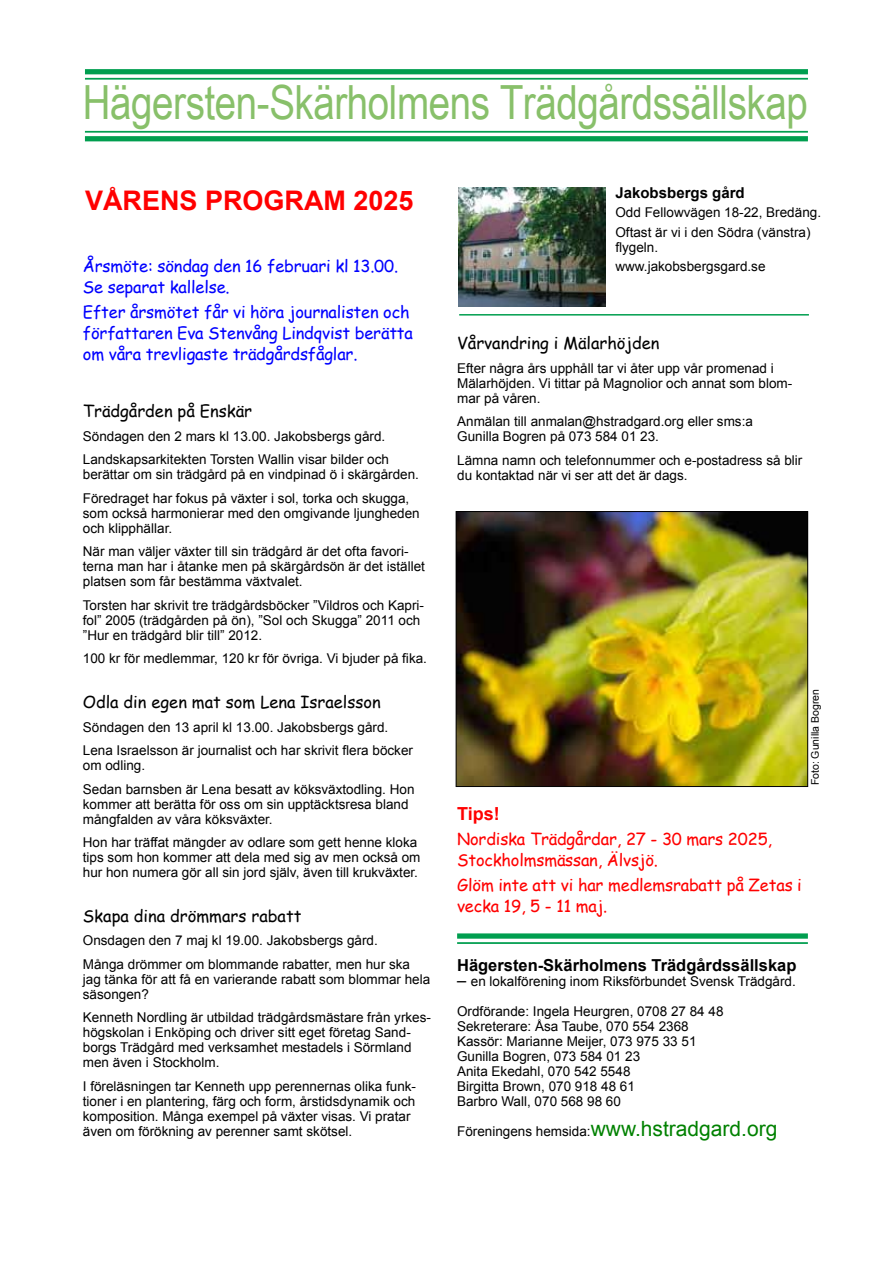
<style>
.page{position:relative;width:893px;height:1263px;background:#fff}
.page>*{position:absolute;margin:0;border:0;box-sizing:border-box;transform-origin:0 0}
.t1{font:47.1px "Arial Narrow";letter-spacing:-.01em;color:#88c06a}
.t2{font:700 27px "Arial";color:#f00}
.t3{font:700 18px "Arial";color:#f00}
.t4{font:16.5px/21px "Comic Sans MS";letter-spacing:-.01em;color:#00f}
.t5{font:16.5px/21px "Comic Sans MS";letter-spacing:-.01em;color:#f00}
.t6{font:16.5px "Comic Sans MS";color:#000}
.t7{font:700 16.5px "Arial";color:#000}
.t8{font:700 15px "Arial";color:#000}
.t9{font:13.5px/15px "Arial";color:#000}
.t10{font:10.5px "Arial";color:#000}
.s1{font-size:16.5px}
.s2{font-size:21px;color:#008100}
</style>
<div class="page">
<div style="left:85px;top:69px;width:723px;height:5px;background:#009e4f"></div>
<hr style="left:85px;top:78px;width:723px;height:2px;background:#009e4f">
<hr style="left:85px;top:131px;width:723px;height:2px;background:#009e4f">
<div style="left:85px;top:136px;width:723px;height:5px;background:#009e4f"></div>
<div style="left:457px;top:933px;width:351px;height:6px;background:#009e4f"></div>
<hr style="left:457px;top:942px;width:351px;height:2px;background:#009e4f">
<img style="left:459px;top:187px;width:147px;height:120px">
<hr style="left:459px;top:314px;width:350px;height:2px;background:#009e4f">
<img style="left:458px;top:513px;width:348px;height:272px">
<div style="left:456px;top:511px;width:352px;height:276px;border:1px solid #000"></div>
<h1 class="t1" style="left:83px;top:68px;width:726px">Hägersten-Skärholmens Trädgårdssällskap</h1>
<h2 class="t2" style="left:85px;top:183px;width:330px">VÅRENS PROGRAM 2025</h2>
<p class="t4" style="left:83px;top:254px;width:317px">Årsmöte: söndag den 16 februari kl 13.00.<br>Se separat kallelse.</p>
<p class="t4" style="left:83px;top:301px;width:332px">Efter årsmötet får vi höra journalisten och författaren Eva Stenvång Lindqvist berätta om våra trevligaste trädgårdsfåglar.</p>
<p class="t6" style="left:83px;top:399px;width:171px">Trädgården på Enskär</p>
<p class="t9" style="left:83px;top:424px;width:308px;line-height:23.5px">Söndagen den 2 mars kl 13.00. Jakobsbergs gård.<br>Landskapsarkitekten Torsten Wallin visar bilder och</p>
<p class="t9" style="left:83px;top:463px;width:338px;line-height:23.5px">berättar om sin trädgård på en vindpinad ö i skärgården.<br>Föredraget har fokus på växter i sol, torka och skugga,</p>
<p class="t9" style="left:83px;top:506px;width:338px">som också harmonierar med den omgivande ljungheden och klipphällar.</p>
<p class="t9" style="left:83px;top:544px;width:344px">När man väljer växter till sin trädgård är det ofta favori&shy;terna man har i åtanke men på skärgårdsön är det istället platsen som får bestämma växtvalet.</p>
<p class="t9" style="left:83px;top:598px;width:343px">Torsten har skrivit tre trädgårdsböcker ”Vildros och Kapri&shy;fol” 2005 (trädgården på ön), ”Sol och Skugga” 2011 och ”Hur en trädgård blir till” 2012.</p>
<p class="t9" style="left:83px;top:651px;width:346px">100 kr för medlemmar, 120 kr för övriga. Vi bjuder på fika.</p>
<p class="t6" style="left:83px;top:690px;width:299px">Odla din egen mat som Lena Israelsson</p>
<p class="t9" style="left:83px;top:715px;width:332px;line-height:23.5px">Söndagen den 13 april kl 13.00. Jakobsbergs gård.<br>Lena Israelsson är journalist och har skrivit flera böcker</p>
<p class="t9" style="left:83px;top:754px;width:333px;line-height:23.5px">om odling.<br>Sedan barnsben är Lena besatt av köksväxtodling. Hon</p>
<p class="t9" style="left:83px;top:796px;width:327px">kommer att berätta för oss om sin upptäcktsresa bland mångfalden av våra köksväxter.</p>
<p class="t9" style="left:83px;top:835px;width:339px">Hon har träffat mängder av odlare som gett henne kloka tips som hon kommer att dela med sig av men också om hur hon numera gör all sin jord själv, även till krukväxter.</p>
<p class="t6" style="left:83px;top:904px;width:220px">Skapa dina drömmars rabatt</p>
<p class="t9" style="left:83px;top:929px;width:329px;line-height:23.5px">Onsdagen den 7 maj kl 19.00. Jakobsbergs gård.<br>Många drömmer om blommande rabatter, men hur ska</p>
<p class="t9" style="left:83px;top:972px;width:349px">jag tänka för att få en varierande rabatt som blommar hela säsongen?</p>
<p class="t9" style="left:83px;top:1010px;width:350px">Kenneth Nordling är utbildad trädgårdsmästare från yrkes&shy;högskolan i Enköping och driver sitt eget företag Sand&shy;borgs Trädgård med verksamhet mestadels i Sörmland men även i Stockholm.</p>
<p class="t9" style="left:83px;top:1079px;width:335px">I föreläsningen tar Kenneth upp perennernas olika funk&shy;tioner i en plantering, färg och form, årstidsdynamik och komposition. Många exempel på växter visas. Vi pratar även om förökning av perenner samt skötsel.</p>
<p class="t8" style="left:615px;top:183px;width:131px">Jakobsbergs gård</p>
<p class="t9" style="left:615px;top:203px;width:207px;line-height:19.2px">Odd Fellowvägen 18-22, Bredäng.<br>Oftast är vi i den Södra (vänstra)</p>
<p class="t9" style="left:615px;top:237px;width:152px;line-height:19.2px">flygeln. www.jakobsbergsgard.se</p>
<p class="t6" style="left:457px;top:331px;width:204px">Vårvandring i Mälarhöjden</p>
<p class="t9" style="left:457px;top:361px;width:337px">Efter några års upphåll tar vi åter upp vår promenad i<br>Mälarhöjden. Vi tittar på Magnolior och annat som blom&shy;mar på våren.</p>
<p class="t9" style="left:457px;top:414px;width:297px">Anmälan till anmalan@hstradgard.org eller sms:a<br>Gunilla Bogren på 073 584 01 23.</p>
<p class="t9" style="left:457px;top:453px;width:347px">Lämna namn och telefonnummer och e-postadress så blir du kontaktad när vi ser att det är dags.</p>
<h3 class="t3" style="left:457px;top:801px;width:44px">Tips!</h3>
<p class="t5" style="left:457px;top:828px;width:316px">Nordiska Trädgårdar, 27 - 30 mars 2025,<br>Stockholmsmässan, Älvsjö.</p>
<p class="t5" style="left:457px;top:874px;width:346px">Glöm inte att vi har medlemsrabatt på Zetas i vecka 19, 5 - 11 maj.</p>
<p class="t10" style="left:808px;top:785px;width:98px;rotate:-90deg">Foto: Gunilla Bogren</p>
<p class="t7" style="left:457px;top:954px;width:341px">Hägersten-Skärholmens Trädgårdssällskap</p>
<p class="t9" style="left:457px;top:974px;width:340px"><span class="s1">–</span> en lokalförening inom Riksförbundet Svensk Trädgård.</p>
<p class="t9" style="left:457px;top:1004px;width:268px">Ordförande: Ingela Heurgren, 0708 27 84 48<br>Sekreterare: Åsa Taube, 070 554 2368<br>Kassör: Marianne Meijer, 073 975 33 51<br>Gunilla Bogren, 073 584 01 23<br>Anita Ekedahl, 070 542 5548<br>Birgitta Brown, 070 918 48 61<br>Barbro Wall, 070 568 98 60</p>
<p class="t9" style="left:457px;top:1123px;width:322px">Föreningens hemsida:<span class="s2">www.hstradgard.org</span></p>
</div>
